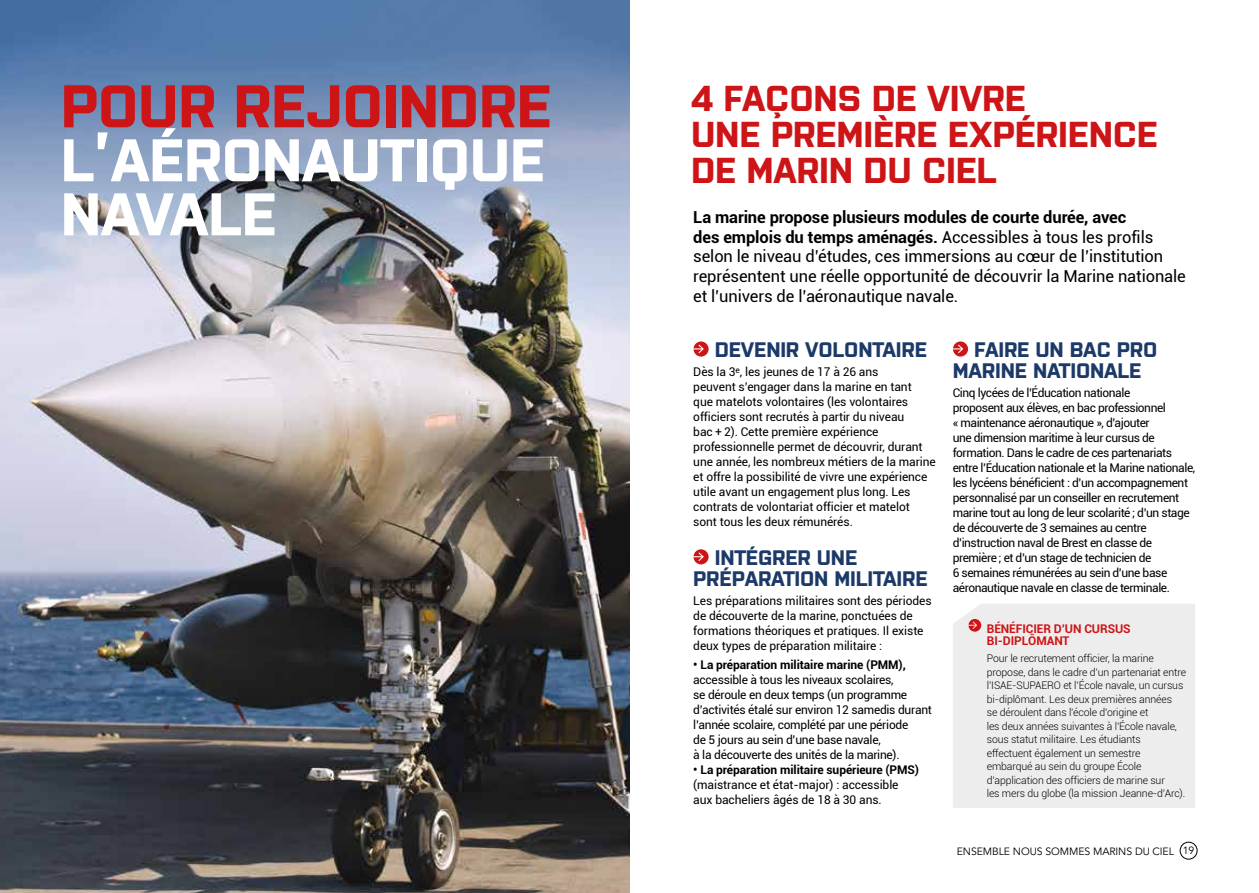
<style>
.page{position:relative;width:1259px;height:893px;background:#fff}
.page>*{position:absolute;margin:0;border:0;box-sizing:border-box;transform-origin:0 0}
.t1{font:700 60px/54px "Purista";letter-spacing:-.01em;color:#fff}
.t2{font:700 60px "Purista";letter-spacing:-.01em;color:#cd1417}
.t3{font:700 36px/36px "Purista";letter-spacing:-.01em;color:#cd1417}
.t4{font:700 21px/21px "Purista";letter-spacing:-.01em;color:#1c3968}
.t5{font:16.5px/19.8px "Roboto";letter-spacing:-.005em;color:#000}
.t6{font:12px/15px "Roboto";letter-spacing:-.02em;color:#000}
.t7{font:700 12px "Roboto";letter-spacing:-.005em;color:#000}
.t8{font:700 12px/12px "Roboto";letter-spacing:-.005em;color:#cd1417}
.t9{font:300 10.5px/13.5px "Roboto";letter-spacing:-.015em;color:#000}
.t10{font:10.5px "Avenir LT Std";letter-spacing:-.01em;color:#000}
.s1{font-weight:700}
</style>
<div class="page">
<div style="left:1180px;top:842px;width:17px;height:17px;border:1px solid #000;border-radius:50%"></div>
<img style="left:0;top:0;width:629px;height:893px">
<svg style="left:693px;top:341px;width:15px;height:16px"></svg>
<svg style="left:693px;top:549px;width:15px;height:15px"></svg>
<div style="left:953px;top:604px;width:242px;height:204px;background:#ededed"></div>
<svg style="left:968px;top:619px;width:13px;height:13px"></svg>
<svg style="left:953px;top:341px;width:15px;height:16px"></svg>
<h1 class="t2" style="left:61px;top:72px;width:493px">POUR REJOINDRE</h1>
<h1 class="t1" style="left:61px;top:133px;width:486px">L’AÉRONAUTIQUE<br>NAVALE</h1>
<h2 class="t3" style="left:691px;top:80px;width:468px">4 FAÇONS DE VIVRE<br>UNE PREMIÈRE EXPÉRIENCE<br>DE MARIN DU CIEL</h2>
<p class="t5" style="left:693px;top:206px;width:494px"><span class="s1">La marine propose plusieurs modules de courte durée, avec<br>des emplois du temps aménagés.</span> Accessibles à tous les profils selon le niveau d’études, ces immersions au cœur de l’institution représentent une réelle opportunité de découvrir la Marine nationale et l’univers de l’aéronautique navale.</p>
<h3 class="t4" style="left:715px;top:339px;width:214px">DEVENIR VOLONTAIRE</h3>
<p class="t6" style="left:693px;top:364px;width:244px">Dès la 3<sup>e</sup>, les jeunes de 17 à 26 ans<br>peuvent s’engager dans la marine en tant<br>que matelots volontaires (les volontaires officiers sont recrutés à partir du niveau<br>bac + 2). Cette première expérience professionnelle permet de découvrir, durant une année, les nombreux métiers de la marine et offre la possibilité de vivre une expérience utile avant un engagement plus long. Les contrats de volontariat officier et matelot sont tous les deux rémunérés.</p>
<h3 class="t4" style="left:693px;top:547px;width:236px;text-indent:21px">INTÉGRER UNE<br>PRÉPARATION MILITAIRE</h3>
<p class="t6" style="left:693px;top:593px;width:240px">Les préparations militaires sont des périodes de découverte de la marine, ponctuées de formations théoriques et pratiques. Il existe deux types de préparation militaire :</p>
<p class="t7" style="left:693px;top:656px;width:214px">• La préparation militaire marine (PMM),</p>
<p class="t6" style="left:693px;top:672px;width:240px">accessible à tous les niveaux scolaires,<br>se déroule en deux temps (un programme d’activités étalé sur environ 12 samedis durant l’année scolaire, complété par une période<br>de 5 jours au sein d’une base navale,<br>à la découverte des unités de la marine).</p>
<p class="t7" style="left:693px;top:761px;width:227px">• La préparation militaire supérieure (PMS)</p>
<p class="t6" style="left:693px;top:777px;width:207px">(maistrance et état-major) : accessible aux bacheliers âgés de 18 à 30 ans.</p>
<h3 class="t4" style="left:952px;top:339px;width:206px;text-indent:21px">FAIRE UN BAC PRO<br>MARINE NATIONALE</h3>
<p class="t6" style="left:952px;top:385px;width:244px">Cinq lycées de l’Éducation nationale<br>proposent aux élèves, en bac professionnel<br>« maintenance aéronautique », d’ajouter<br>une dimension maritime à leur cursus de formation. Dans le cadre de ces partenariats entre l’Éducation nationale et la Marine nationale, les lycéens bénéficient : d’un accompagnement personnalisé par un conseiller en recrutement marine tout au long de leur scolarité ; d’un stage de découverte de 3 semaines au centre d’instruction naval de Brest en classe de première ; et d’un stage de technicien de<br>6 semaines rémunérées au sein d’une base aéronautique navale en classe de terminale.</p>
<p class="t8" style="left:986px;top:622px;width:145px">BÉNÉFICIER D’UN CURSUS<br>BI-DIPLÔMANT</p>
<p class="t9" style="left:986px;top:651px;width:201px">Pour le recrutement officier, la marine propose, dans le cadre d’un partenariat entre l’ISAE-SUPAERO et l’École navale, un cursus bi-diplômant. Les deux premières années<br>se déroulent dans l’école d’origine et<br>les deux années suivantes à l’École navale, sous statut militaire. Les étudiants effectuent également un semestre embarqué au sein du groupe École d’application des officiers de marine sur<br>les mers du globe (la mission Jeanne-d’Arc).</p>
<p class="t10" style="left:957px;top:846px;width:239px">ENSEMBLE NOUS SOMMES MARINS DU CIEL 19</p>
</div>
